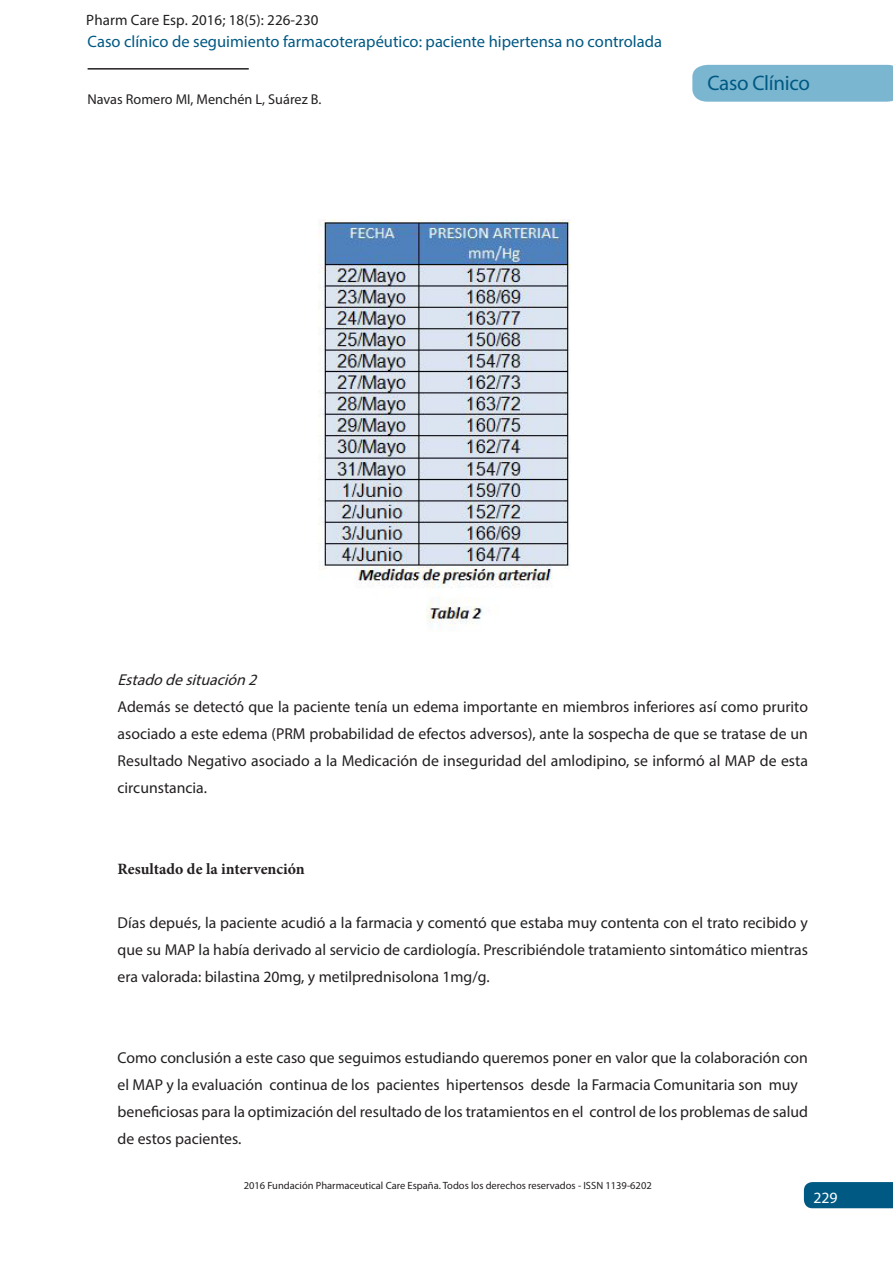
<style>
.page{position:relative;width:893px;height:1263px;background:#fff}
.page>*{position:absolute;margin:0;border:0;box-sizing:border-box;transform-origin:0 0}
.t1{font:21px "Myriad Pro";letter-spacing:-.015em;color:#005983}
.t2{font:16.5px "Myriad Pro";color:#005983}
.Estilo_de_párrafo_1{font:15.75px/27px "Myriad Pro";color:#231f20;text-align:justify}
.Estilo_de_párrafo_1-2{font:700 15.75px "Minion Pro";color:#231f20}
.Estilo_de_párrafo_1-3{font:italic 15.75px "Myriad Pro";color:#231f20}
.t3{font:15.75px "Myriad Pro";color:#fff}
.t4{font:15px "Myriad Pro";letter-spacing:.005em;color:#231f20}
.t5{font:14.25px "Myriad Pro";color:#231f20}
.t6{font:10.5px "Myriad Pro";color:#231f20}
</style>
<div class="page">
<div style="left:804px;top:1182px;width:89px;height:26px;background:#005983"></div>
<div style="left:692px;top:65px;width:201px;height:37px;background:#7bb6d0"></div>
<hr style="left:88px;top:68px;width:161px;height:2px;background:#231f20">
<img style="left:318px;top:219px;width:253px;height:413px">
<p class="t4" style="left:86px;top:11px;width:234px">Pharm Care Esp. 2016; 18(5): 226-230</p>
<p class="t2" style="left:88px;top:31px;width:576px">Caso clínico de seguimiento farmacoterapéutico: paciente hipertensa no controlada</p>
<p class="t5" style="left:87px;top:90px;width:235px">Navas Romero MI, Menchén L, Suárez B.</p>
<h1 class="t1" style="left:707px;top:70px;width:104px">Caso Clínico</h1>
<p class="Estilo_de_párrafo_1-3" style="left:118px;top:670px;width:145px">Estadodesituación2</p>
<p class="Estilo_de_párrafo_1" style="left:118px;top:693px;width:692px">Además se detectó que la paciente tenía un edema importante en miembros inferiores así como prurito asociado a este edema (PRM probabilidad de efectos adversos), ante la sospecha de que se tratase de un Resultado Negativo asociado a la Medicación de inseguridad del amlodipino, se informó al MAP de esta circunstancia.</p>
<p class="Estilo_de_párrafo_1-2" style="left:118px;top:858px;width:189px">Resultado de la intervención</p>
<p class="Estilo_de_párrafo_1" style="left:118px;top:909px;width:692px">Días depués, la paciente acudió a la farmacia y comentó que estaba muy contenta con el trato recibido y que su MAP la había derivado al servicio de cardiología. Prescribiéndole tratamiento sintomático mientras era valorada: bilastina 20mg, y metilprednisolona 1mg/g.</p>
<p class="Estilo_de_párrafo_1" style="left:118px;top:1044px;width:692px">Como conclusión a este caso que seguimos estudiando queremos poner en valor que la colaboración con el MAP y la evaluación continua de los pacientes hipertensos desde la Farmacia Comunitaria son muy</p>
<p class="Estilo_de_párrafo_1" style="left:118px;top:1098px;width:692px">beneficiosas para la optimización del resultado de los tratamientos en el control de los problemas de salud de estos pacientes.</p>
<p class="t6" style="left:244px;top:1179px;width:409px">2016 Fundación Pharmaceutical Care España. Todos los derechos reservados - ISSN 1139-6202</p>
<p class="t3" style="left:813px;top:1188px;width:26px">229</p>
</div>
